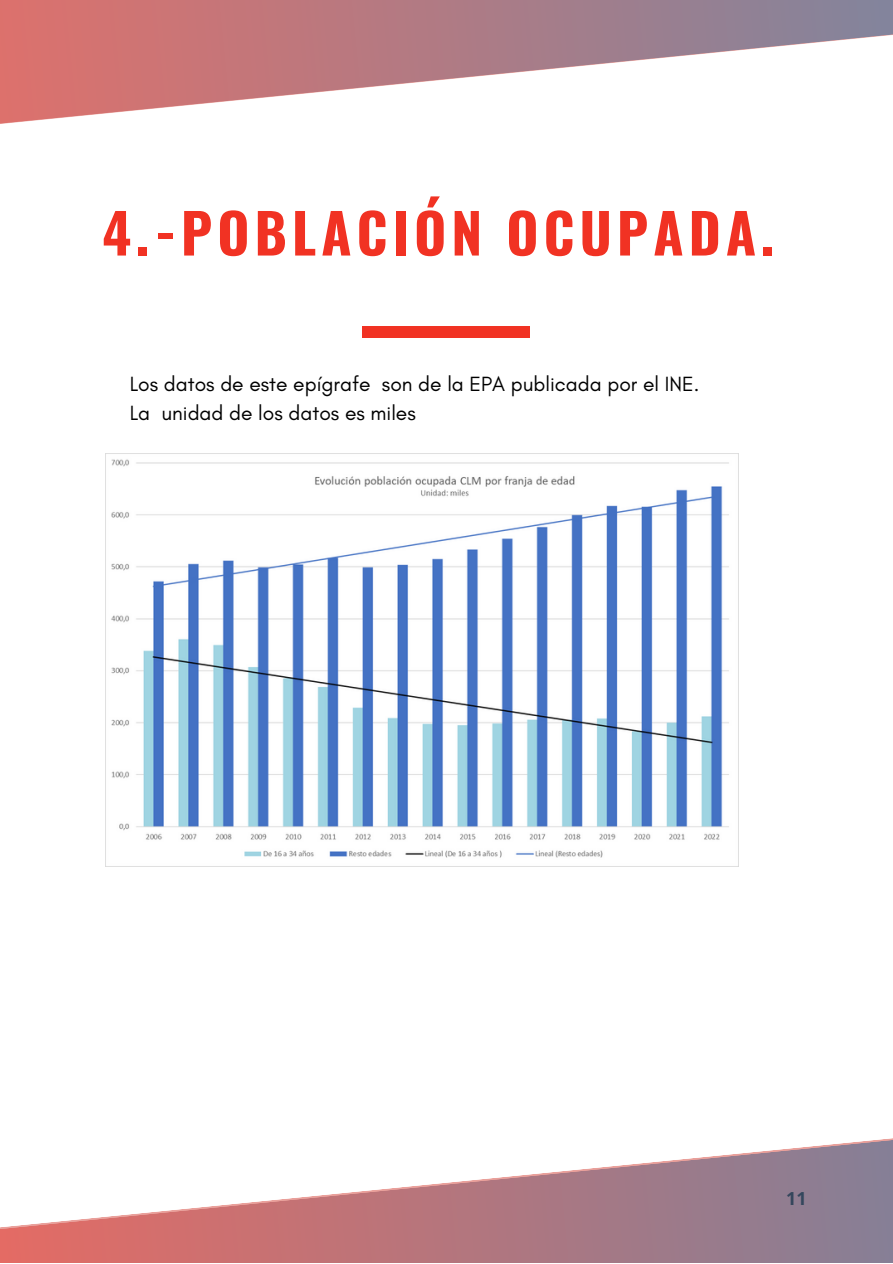
<style>
.page{position:relative;width:893px;height:1264px;background:#fff}
.page>*{position:absolute;margin:0;border:0;box-sizing:border-box;transform-origin:0 0}
.t1{font:700 55.05px "Oswald";letter-spacing:.09em;color:#f13223}
.t2{font:21px "Glacial Indifference";color:#000}
.t3{font:700 18px "Open Sans";color:#343434}
</style>
<div class="page">
<svg style="left:0;top:1138px;width:892px;height:124px"></svg>
<svg style="left:0;top:0;width:892px;height:124px"></svg>
<div style="left:362px;top:326px;width:168px;height:12px;background:#f13223"></div>
<img style="left:105px;top:453px;width:633px;height:413px">
<p class="t1" style="left:102px;top:190px;width:673px">4.-POBLACIÓN OCUPADA.</p>
<p class="t2" style="left:130px;top:370px;width:571px">Los datos de este epígrafe son de la EPA publicada por el INE.</p>
<p class="t2" style="left:130px;top:400px;width:287px">La unidad de los datos es miles</p>
<p class="t3" style="left:786px;top:1185px;width:22px">11</p>
</div>
